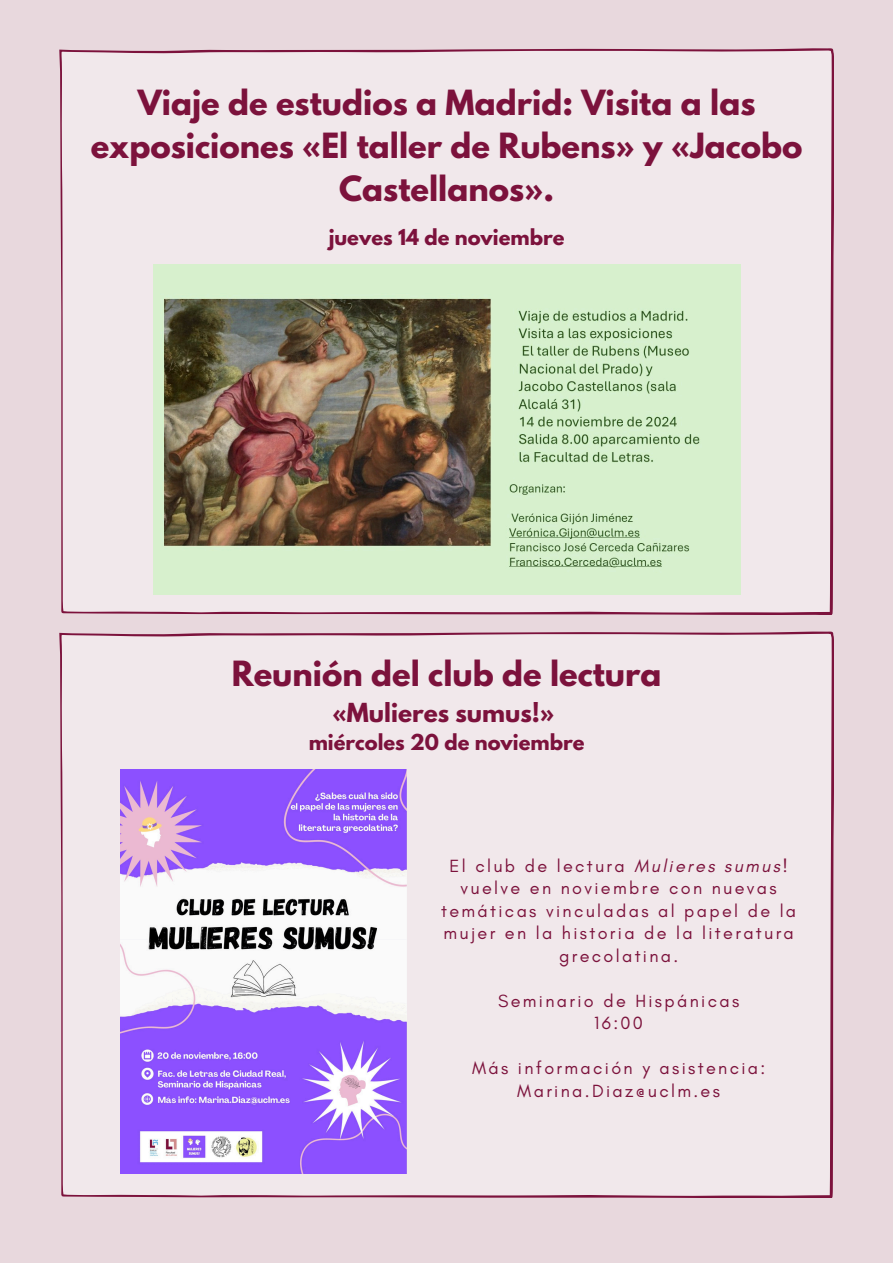
<style>
.page{position:relative;width:893px;height:1263px;background:#e8d8dd}
.page>*{position:absolute;margin:0;border:0;box-sizing:border-box;transform-origin:0 0}
.t1{font:700 30.75px/42.8px "League Spartan";color:#7c123c;text-align:center}
.t2{font:700 23.25px "League Spartan";color:#7c123c}
.t3{font:700 19.5px "League Spartan";color:#7c123c}
.t4{font:18px/22.5px "Glacial Indifference";letter-spacing:.13em;color:#7c123c;text-align:center}
.s1{font-style:italic}
</style>
<div class="page">
<div style="left:59px;top:48px;width:775px;height:567px;background:#f1e8eb"></div>
<div style="left:59px;top:631px;width:775px;height:567px;background:#f1e8eb"></div>
<img style="left:153px;top:265px;width:587px;height:330px">
<img style="left:120px;top:770px;width:286px;height:404px">
<p class="t1" style="left:91px;top:86px;width:713px">Viaje de estudios a Madrid: Visita a las exposiciones «El taller de Rubens» y «Jacobo<br>Castellanos».</p>
<h1 class="t3" style="left:329px;top:227px;width:237px">jueves 14 de noviembre</h1>
<p class="t1" style="left:232px;top:656px;width:431px">Reunión del club de lectura</p>
<p class="t2" style="left:332px;top:701px;width:224px">«Mulieres sumus!»</p>
<p class="t3" style="left:309px;top:732px;width:277px">miércoles 20 de noviembre</p>
<p class="t4" style="left:441px;top:854px;width:357px">El club de lectura <span class="s1">Mulieres sumus! </span>vuelve en noviembre con nuevas temáticas vinculadas al papel de la mujer en la historia de la literatura grecolatina.</p>
<p class="t4" style="left:498px;top:989px;width:243px">Seminario de Hispánicas</p>
<p class="t4" style="left:594px;top:1011px;width:50px">16:00</p>
<p class="t4" style="left:472px;top:1056px;width:295px">Más información y asistencia:</p>
<p class="t4" style="left:517px;top:1079px;width:204px">Marina.Diaz@uclm.es</p>
</div>
